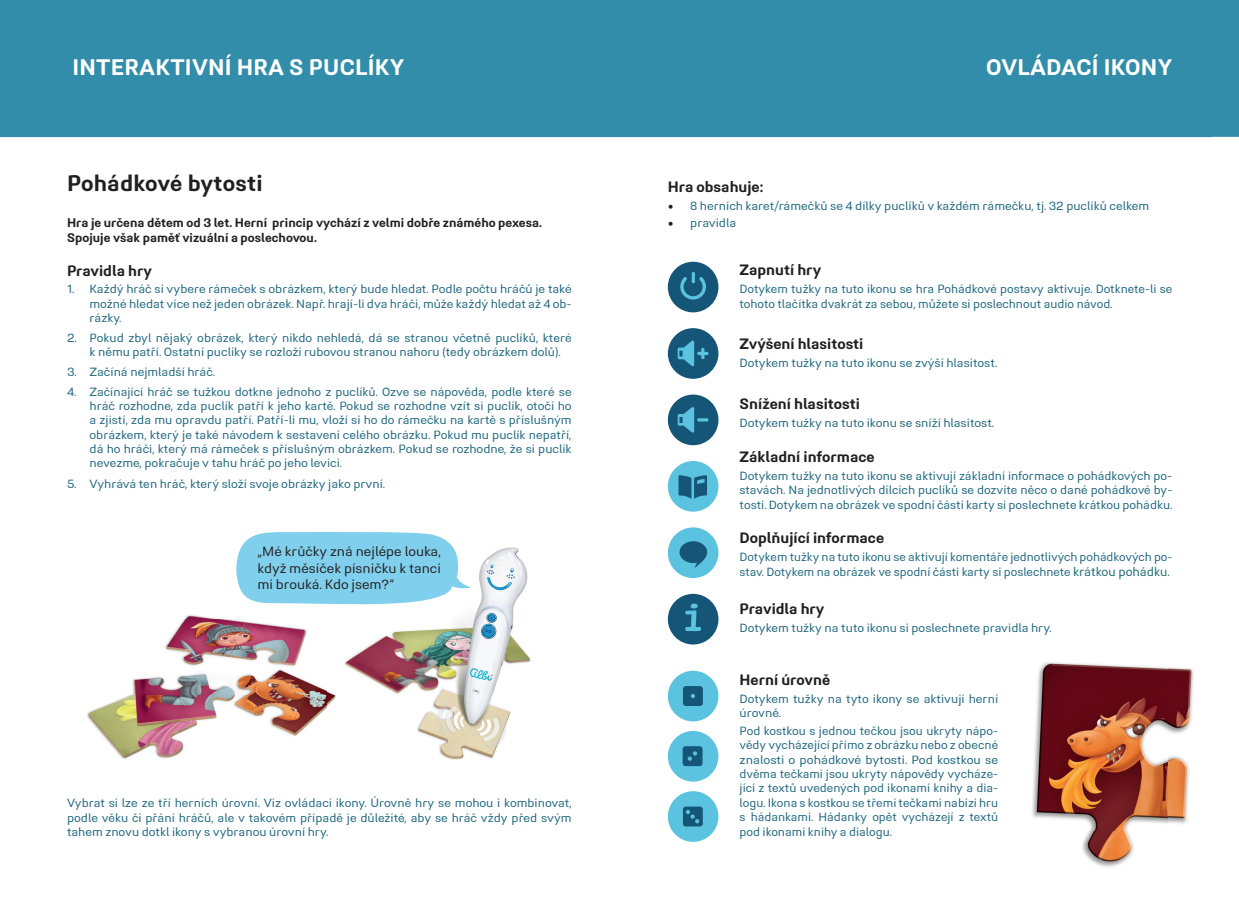
<style>
.page{position:relative;width:1239px;height:904px;background:#fff}
.page>*{position:absolute;margin:0;border:0;box-sizing:border-box;transform-origin:0 0}
.t1{font:700 22.5px "Midpoint Pro";letter-spacing:.01em;color:#fff}
.t2{font:700 22.5px "Midpoint Pro";letter-spacing:.005em;color:#231f20}
.t3{font:700 15px "Midpoint Pro";color:#231f20}
.t4{font:13.38px/16px "Midpoint Pro";color:#231f20;text-align:justify}
.t5{font:700 12.5px/15px "Midpoint Pro";color:#231f20}
.t6{font:11.88px/14.4px "Midpoint Pro";color:#1c657e;text-align:justify}
.s1{font-family:"Minion Pro";font-size:15px;color:#231f20}
.s2{font-size:12.5px;color:#186970}
</style>
<div class="page">
<img style="left:0;top:0;width:1212px;height:512px">
<div style="left:1212px;top:0;width:27px;height:137px;background:#318da9"></div>
<img style="left:667px;top:562px;width:527px;height:305px">
<img style="left:87px;top:547px;width:444px;height:213px">
<div style="left:668px;top:461px;width:50px;height:50px;background:#5bc3df;border-radius:50%"></div>
<svg style="left:678px;top:475px;width:29px;height:24px"></svg>
<div style="left:668px;top:527px;width:50px;height:51px;background:#5bc3df;border-radius:50%"></div>
<svg style="left:680px;top:541px;width:27px;height:27px"></svg>
<div style="left:668px;top:328px;width:50px;height:51px;background:#155678;border-radius:50%"></div>
<svg style="left:678px;top:340px;width:30px;height:27px"></svg>
<div style="left:668px;top:394px;width:50px;height:51px;background:#155678;border-radius:50%"></div>
<svg style="left:678px;top:407px;width:30px;height:26px"></svg>
<div style="left:668px;top:262px;width:50px;height:50px;background:#155678;border-radius:50%"></div>
<svg style="left:680px;top:272px;width:26px;height:27px"></svg>
<div style="left:668px;top:594px;width:50px;height:50px;background:#155678;border-radius:50%"></div>
<svg style="left:685px;top:603px;width:16px;height:28px"></svg>
<div style="left:668px;top:670px;width:50px;height:51px;background:#5bc3df;border-radius:50%"></div>
<svg style="left:683px;top:686px;width:20px;height:20px"></svg>
<div style="left:668px;top:731px;width:50px;height:50px;background:#5bc3df;border-radius:50%"></div>
<svg style="left:683px;top:746px;width:20px;height:20px"></svg>
<div style="left:668px;top:791px;width:50px;height:50px;background:#5bc3df;border-radius:50%"></div>
<svg style="left:683px;top:806px;width:20px;height:20px"></svg>
<svg style="left:236px;top:532px;width:235px;height:76px"></svg>
<h1 class="t1" style="left:72px;top:53px;width:334px">INTERAKTIVNÍ HRA S PUCLÍKY</h1>
<h1 class="t1" style="left:986px;top:53px;width:188px">OVLÁDACÍ IKONY</h1>
<h1 class="t2" style="left:67px;top:169px;width:197px">Pohádkové bytosti</h1>
<p class="t5" style="left:67px;top:215px;width:476px">Hra je určena dětem od 3 let. Herní princip vychází z velmi dobře známého pexesa.<br>Spojuje však paměť vizuální a poslechovou.</p>
<p class="t6" style="left:90px;top:282px;width:484px;text-indent:-23px">1. Každý hráč si vybere rámeček s obrázkem, který bude hledat. Podle počtu hráčů je také možné hledat více než jeden obrázek. Např. hrají-li dva hráči, může každý hledat až 4 ob&shy;rázky.</p>
<p class="t6" style="left:90px;top:330px;width:484px;text-indent:-23px">2. Pokud zbyl nějaký obrázek, který nikdo nehledá, dá se stranou včetně puclíků, které k němu patří. Ostatní puclíky se rozloží rubovou stranou nahoru (tedy obrázkem dolů).</p>
<p class="t6" style="left:67px;top:364px;width:149px">3. Začíná nejmladší hráč.</p>
<p class="t6" style="left:90px;top:384px;width:484px;text-indent:-23px">4. Začínající hráč se tužkou dotkne jednoho z puclíků. Ozve se nápověda, podle které se hráč rozhodne, zda puclík patří k jeho kartě. Pokud se rozhodne vzít si puclík, otočí ho a zjistí, zda mu opravdu patří. Patří-li mu, vloží si ho do rámečku na kartě s příslušným obrázkem, který je také návodem k sestavení celého obrázku. Pokud mu puclík nepatří, dá ho hráči, který má rámeček s příslušným obrázkem. Pokud se rozhodne, že si puclík nevezme, pokračuje v tahu hráč po jeho levici.</p>
<p class="t6" style="left:67px;top:476px;width:320px">5. Vyhrává ten hráč, který složí svoje obrázky jako první.</p>
<p class="t3" style="left:67px;top:261px;width:86px">Pravidla hry</p>
<p class="t4" style="left:257px;top:544px;width:185px">„Mé krůčky zná nejlépe louka, když měsíček písničku k tanci mi brouká. Kdo jsem?“</p>
<p class="t6" style="left:67px;top:795px;width:506px">Vybrat si lze ze tří herních úrovní. Viz ovládací ikony. Úrovně hry se mohou i kombinovat, podle věku či přání hráčů, ale v takovém případě je důležité, aby se hráč vždy před svým tahem znovu dotkl ikony s vybranou úrovní hry.</p>
<p class="t3" style="left:668px;top:177px;width:97px">Hra obsahuje:</p>
<p class="t6" style="left:668px;top:199px;width:483px"><span class="s1">•</span> 8 herních karet/rámečků se 4 dílky puclíků v každém rámečku, tj. 32 puclíků celkem</p>
<p class="t6" style="left:668px;top:215px;width:70px"><span class="s1">•</span> pravidla</p>
<p class="t3" style="left:740px;top:261px;width:83px">Zapnutí hry</p>
<p class="t6" style="left:740px;top:282px;width:434px">Dotykem tužky na tuto ikonu se hra Pohádkové postavy aktivuje. Dotknete-li se tohoto tlačítka dvakrát za sebou, můžete si poslechnout audio návod.</p>
<p class="t3" style="left:740px;top:335px;width:125px">Zvýšení hlasitosti</p>
<p class="t6" style="left:740px;top:356px;width:259px">Dotykem tužky na tuto ikonu se zvýší hlasitost.</p>
<p class="t3" style="left:740px;top:394px;width:122px">Snížení hlasitosti</p>
<p class="t6" style="left:740px;top:416px;width:256px">Dotykem tužky na tuto ikonu se sníží hlasitost.</p>
<p class="t3" style="left:740px;top:447px;width:137px">Základní informace</p>
<p class="t6" style="left:740px;top:468px;width:434px">Dotykem tužky na tuto ikonu se aktivují základní informace o pohádkových po&shy;stavách. Na jednotlivých dílcích puclíků se dozvíte něco o dané pohádkové by&shy;tosti. Dotykem na obrázek ve spodní části karty si poslechnete krátkou pohádku.</p>
<p class="t3" style="left:740px;top:528px;width:146px">Doplňující informace</p>
<p class="t6" style="left:740px;top:549px;width:434px;line-height:15px">Dotykem tužky na tuto ikonu se aktivují komentáře jednotlivých pohádkových po&shy;stav. Dotykem na obrázek ve spodní části karty si poslechnete <span class="s2">krátkou pohádku.</span></p>
<p class="t3" style="left:740px;top:599px;width:86px">Pravidla hry</p>
<p class="t6" style="left:740px;top:620px;width:314px">Dotykem tužky na tuto ikonu si poslechnete pravidla hry.</p>
<p class="t3" style="left:740px;top:670px;width:92px">Herní úrovně</p>
<p class="t6" style="left:740px;top:691px;width:260px">Dotykem tužky na tyto ikony se aktivují herní úrovně.</p>
<p class="t6" style="left:740px;top:723px;width:260px">Pod kostkou s jednou tečkou jsou ukryty nápo&shy;vědy vycházející přímo z obrázku nebo z obecné znalosti o pohádkové bytosti. Pod kostkou se dvěma tečkami jsou ukryty nápovědy vycháze&shy;jící z textů uvedených pod ikonami knihy a dia&shy;logu. Ikona s kostkou se třemi tečkami nabízí hru s hádankami. Hádanky opět vycházejí z textů pod ikonami knihy a dialogu.</p>
</div>
